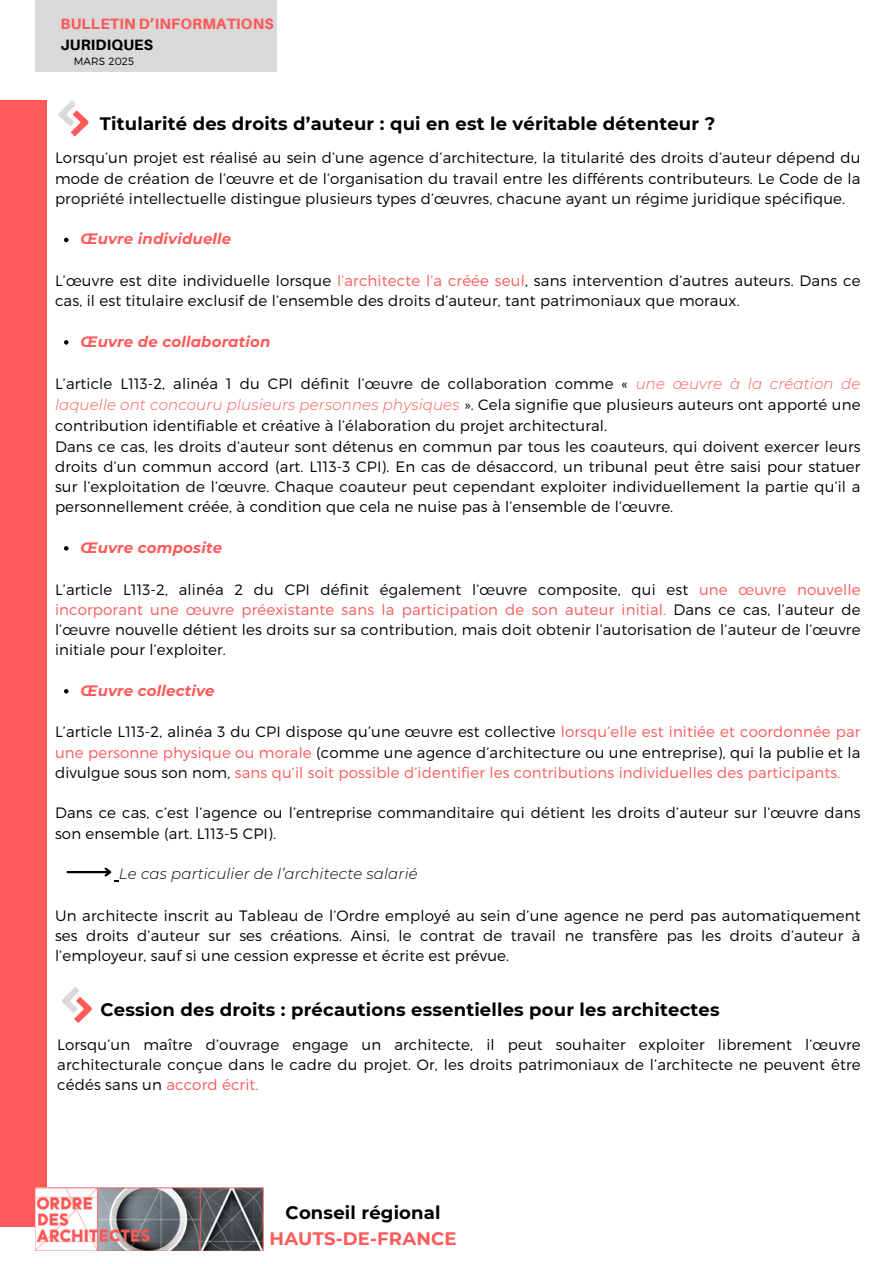
<style>
.page{position:relative;width:894px;height:1264px;background:#fff}
.page>*{position:absolute;margin:0;border:0;box-sizing:border-box;transform-origin:0 0}
.t1{font:700 18px/25.8px "Montserrat";letter-spacing:.01em;color:#000;text-align:center}
.t2{font:300 15px/20.2px "Montserrat";letter-spacing:.01em;color:#000;text-align:justify}
.t3{font:300 15px/20.2px "Montserrat";letter-spacing:.01em;color:#fa5959;text-align:justify}
.t4{font:italic 700 15px "Montserrat";letter-spacing:.01em;color:#ff5959}
.t5{font:italic 300 15px "Montserrat";letter-spacing:.01em;color:#000}
.t6{font:800 15px/20.2px "Aileron";letter-spacing:.01em;color:#ff5959}
.t7{font:300 10.5px "Montserrat";letter-spacing:.01em;color:#000}
.s1{color:#000}
.s2{color:#fa5959}
.s3{font-style:italic;color:#fa5959}
.s4{color:#ff5959}
</style>
<div class="page">
<div style="left:35px;top:0;width:241px;height:71px;background:#d9d9d9"></div>
<div style="left:0;top:100px;width:47px;height:1126px;background:#ff5959"></div>
<img style="left:35px;top:1187px;width:229px;height:63px">
<svg style="left:58px;top:100px;width:31px;height:36px"></svg>
<svg style="left:64px;top:238px;width:4px;height:4px"></svg>
<svg style="left:64px;top:340px;width:4px;height:4px"></svg>
<svg style="left:64px;top:546px;width:4px;height:4px"></svg>
<svg style="left:64px;top:689px;width:4px;height:4px"></svg>
<hr style="left:67px;top:871px;width:43px;height:2px;background:#000">
<svg style="left:102px;top:867px;width:17px;height:14px"></svg>
<svg style="left:62px;top:987px;width:30px;height:36px"></svg>
<p class="t6" style="left:61px;top:14px;width:214px">BULLETIN D’INFORMATIONS<br><span class="s1">JURIDIQUES</span></p>
<p class="t7" style="left:74px;top:54px;width:62px">MARS 2025</p>
<p class="t1" style="left:100px;top:110px;width:616px">Titularité des droits d’auteur : qui en est le véritable détenteur ?</p>
<p class="t2" style="left:55px;top:147px;width:806px">Lorsqu’un projet est réalisé au sein d’une agence d’architecture, la titularité des droits d’auteur dépend du mode de création de l’œuvre et de l’organisation du travail entre les différents contributeurs. Le Code de la propriété intellectuelle distingue plusieurs types d’œuvres, chacune ayant un régime juridique spécifique.</p>
<h1 class="t4" style="left:80px;top:230px;width:152px">Œuvre individuelle</h1>
<h3 class="t2" style="left:55px;top:270px;width:806px">L’œuvre est dite individuelle lorsque <span class="s2">l’architecte l’a créée seul</span>, sans intervention d’autres auteurs. Dans ce cas, il est titulaire exclusif de l’ensemble des droits d’auteur, tant patrimoniaux que moraux.</h3>
<p class="t4" style="left:80px;top:332px;width:191px">Œuvre de collaboration</p>
<h3 class="t2" style="left:55px;top:372px;width:806px;line-height:20.7px;text-align:left">L’article L113-2, alinéa 1 du CPI définit l’œuvre de collaboration comme « <span class="s3">une œuvre à la création de laquelle ont concouru plusieurs personnes physiques</span> ». Cela signifie que plusieurs auteurs ont apporté une contribution identifiable et créative à l’élaboration du projet architectural.<br>Dans ce cas, les droits d’auteur sont détenus en commun par tous les coauteurs, qui doivent exercer leurs droits d’un commun accord (art. L113-3 CPI). En cas de désaccord, un tribunal peut être saisi pour statuer sur l’exploitation de l’œuvre. Chaque coauteur peut cependant exploiter individuellement la partie qu’il a personnellement créée, à condition que cela ne nuise pas à l’ensemble de l’œuvre.</h3>
<p class="t4" style="left:80px;top:538px;width:143px">Œuvre composite</p>
<h3 class="t2" style="left:55px;top:578px;width:806px">L’article L113-2, alinéa 2 du CPI définit également l’œuvre composite, qui est <span class="s2">une œuvre nouvelle incorporant une œuvre préexistante sans la participation de son auteur initial.</span> Dans ce cas, l’auteur de l’œuvre nouvelle détient les droits sur sa contribution, mais doit obtenir l’autorisation de l’auteur de l’œuvre initiale pour l’exploiter.</h3>
<p class="t4" style="left:80px;top:681px;width:136px">Œuvre collective</p>
<h3 class="t3" style="left:55px;top:721px;width:806px"><span class="s1">L’article L113-2, alinéa 3 du CPI dispose qu’une œuvre est collective</span> lorsqu’elle est initiée et coordonnée par une personne physique ou morale <span class="s1">(comme une agence d’architecture ou une entreprise), qui la publie et la divulgue sous son nom,</span> sans qu’il soit possible d’identifier les contributions individuelles des participants.</h3>
<p class="t2" style="left:55px;top:802px;width:806px">Dans ce cas, c’est l’agence ou l’entreprise commanditaire qui détient les droits d’auteur sur l’œuvre dans son ensemble (art. L113-5 CPI).</p>
<h3 class="t5" style="left:119px;top:864px;width:300px">Le cas particulier de l’architecte salarié</h3>
<h3 class="t2" style="left:55px;top:904px;width:806px">Un architecte inscrit au Tableau de l’Ordre employé au sein d’une agence ne perd pas automatiquement ses droits d’auteur sur ses créations. Ainsi, le contrat de travail ne transfère pas les droits d’auteur à l’employeur, sauf si une cession expresse et écrite est prévue.</h3>
<h3 class="t1" style="left:100px;top:996px;width:620px">Cession des droits : précautions essentielles pour les architectes</h3>
<h3 class="t2" style="left:57px;top:1033px;width:804px">Lorsqu’un maître d’ouvrage engage un architecte, il peut souhaiter exploiter librement l’œuvre architecturale conçue dans le cadre du projet. Or, les droits patrimoniaux de l’architecte ne peuvent être cédés sans un <span class="s2">accord écrit.</span></h3>
<h2 class="t1" style="left:269px;top:1199px;width:188px">Conseil régional<br><span class="s4">HAUTS-DE-FRANCE</span></h2>
</div>
